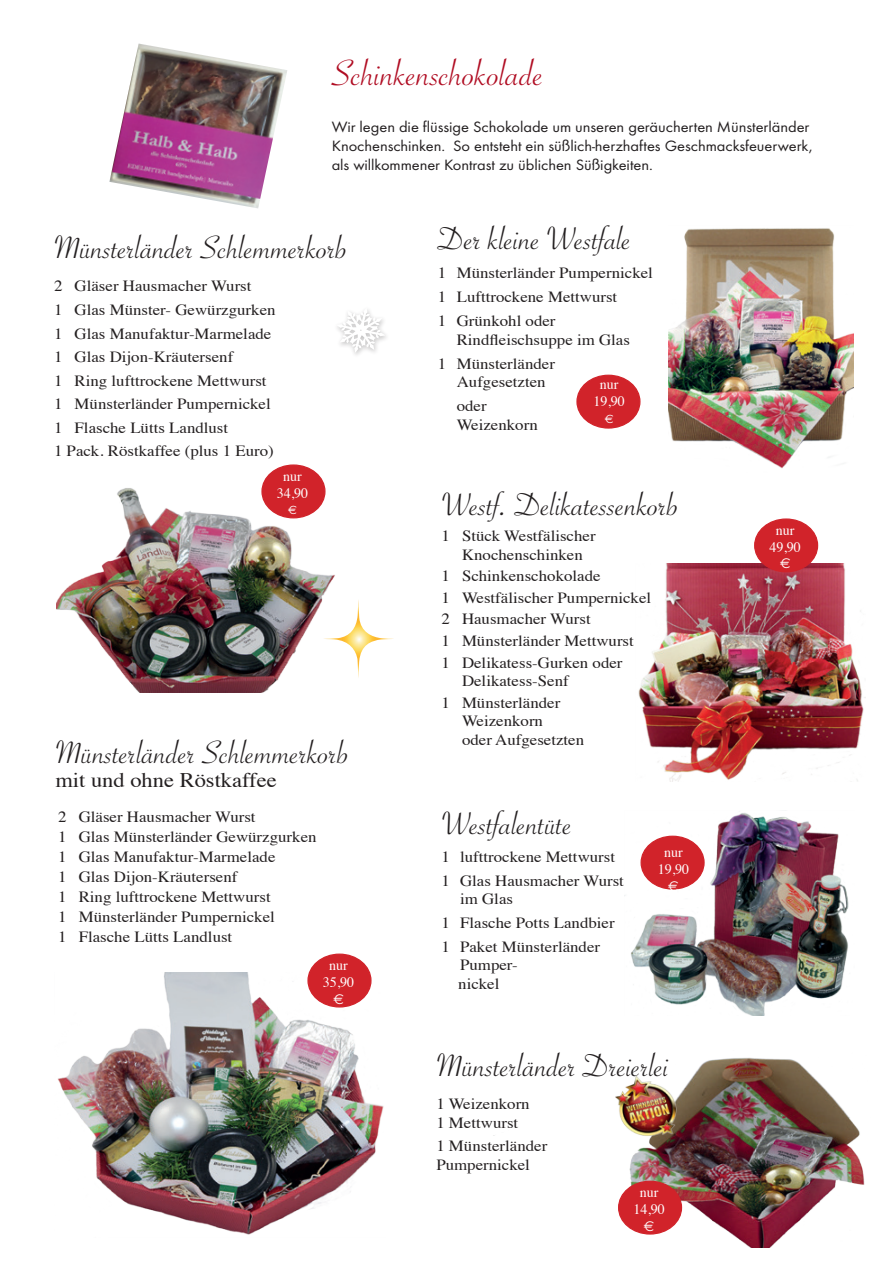
<style>
.page{position:relative;width:893px;height:1263px;background:#fff}
.page>*{position:absolute;margin:0;border:0;box-sizing:border-box;transform-origin:0 0}
.Futura_11_2{font:39px "Savoye Let Plain";color:#b00c22;scale:1.09 1}
.t1{font:34.5px "Savoye Let Plain";color:#231f20;scale:1.09 1}
.t2{font:20.7px "Times";color:#231f20;scale:1.09 1}
.t3{font:15.6px/18.6px "Times";color:#231f20;scale:1.09 1}
.Futura_11_2-2{font:15.6px/18.6px "Futura T";letter-spacing:-.005em;color:#231f20;scale:1.06 1}
.t4{font:14.25px/16.6px "Times";color:#fff;text-align:center}
.t5{font:14.25px "Euro Sans";color:#fff}
.t6{font:12.15px "Euro Sans";color:#fff}
.s1{font-family:"Euro Sans"}
</style>
<div class="page">
<svg style="left:339px;top:600px;width:54px;height:78px"></svg>
<svg style="left:337px;top:309px;width:49px;height:46px"></svg>
<img style="left:56px;top:488px;width:283px;height:204px">
<img style="left:631px;top:813px;width:218px;height:202px">
<img style="left:623px;top:1057px;width:242px;height:190px">
<img style="left:669px;top:228px;width:184px;height:240px">
<img style="left:58px;top:972px;width:326px;height:263px">
<img style="left:638px;top:564px;width:227px;height:218px">
<img style="left:615px;top:1075px;width:70px;height:69px">
<div style="left:262px;top:465px;width:63px;height:53px;background:#d1232a;border-radius:50%"></div>
<div style="left:261px;top:464px;width:65px;height:54px;border:1px solid #d1232a;border-radius:50%"></div>
<div style="left:641px;top:836px;width:63px;height:53px;background:#d1232a;border-radius:50%"></div>
<div style="left:640px;top:836px;width:65px;height:54px;border:1px solid #d1232a;border-radius:50%"></div>
<div style="left:755px;top:519px;width:63px;height:53px;background:#d1232a;border-radius:50%"></div>
<div style="left:754px;top:518px;width:64px;height:54px;border:1px solid #d1232a;border-radius:50%"></div>
<div style="left:577px;top:375px;width:63px;height:53px;background:#d1232a;border-radius:50%"></div>
<div style="left:576px;top:375px;width:64px;height:54px;border:1px solid #d1232a;border-radius:50%"></div>
<div style="left:619px;top:1181px;width:62px;height:53px;background:#d1232a;border-radius:50%"></div>
<div style="left:618px;top:1180px;width:64px;height:54px;border:1px solid #d1232a;border-radius:50%"></div>
<div style="left:308px;top:954px;width:63px;height:53px;background:#d1232a;border-radius:50%"></div>
<div style="left:307px;top:953px;width:65px;height:54px;border:1px solid #d1232a;border-radius:50%"></div>
<img style="left:109px;top:44px;width:178px;height:164px">
<p class="Futura_11_2" style="left:332px;top:48px;width:196px">Schinkenschokolade</p>
<p class="Futura_11_2-2" style="left:332px;top:118px;width:455px">Wir legen die flüssige Schokolade um unseren geräucherten Münsterländer<br>Knochenschinken. So entsteht ein süßlich-herzhaftes Geschmacksfeuerwerk, als willkommener Kontrast zu üblichen Süßigkeiten.</p>
<p class="t1" style="left:54px;top:225px;width:271px">Münsterländer Schlemmerkorb</p>
<p class="t3" style="left:54px;top:276px;width:183px">2 Gläser Hausmacher Wurst</p>
<p class="t3" style="left:54px;top:299px;width:205px">1 Glas Münster- Gewürzgurken</p>
<p class="t3" style="left:54px;top:323px;width:201px">1 Glas Manufaktur-Marmelade</p>
<p class="t3" style="left:54px;top:346px;width:166px">1 Glas Dijon-Kräutersenf</p>
<p class="t3" style="left:54px;top:370px;width:197px">1 Ring lufttrockene Mettwurst</p>
<p class="t3" style="left:54px;top:393px;width:200px">1 Münsterländer Pumpernickel</p>
<p class="t3" style="left:54px;top:417px;width:161px">1 Flasche Lütts Landlust</p>
<p class="t3" style="left:54px;top:440px;width:203px">1 Pack. Röstkaffee (plus 1 Euro)</p>
<p class="t4" style="left:283px;top:467px;width:20px">nur</p>
<p class="t4" style="left:277px;top:483px;width:33px">34,90</p>
<p class="t6" style="left:288px;top:503px;width:10px">E</p>
<p class="t1" style="left:55px;top:730px;width:271px">Münsterländer Schlemmerkorb</p>
<p class="t2" style="left:55px;top:760px;width:204px">mit und ohne Röstkaffee</p>
<p class="t3" style="left:58px;top:806px;width:183px">2 Gläser Hausmacher Wurst</p>
<p class="t3" style="left:58px;top:826px;width:239px">1 Glas Münsterländer Gewürzgurken</p>
<p class="t3" style="left:58px;top:846px;width:201px">1 Glas Manufaktur-Marmelade</p>
<p class="t3" style="left:58px;top:866px;width:166px">1 Glas Dijon-Kräutersenf</p>
<p class="t3" style="left:58px;top:886px;width:197px">1 Ring lufttrockene Mettwurst</p>
<p class="t3" style="left:58px;top:906px;width:200px">1 Münsterländer Pumpernickel</p>
<p class="t3" style="left:58px;top:926px;width:161px">1 Flasche Lütts Landlust</p>
<p class="t4" style="left:329px;top:956px;width:20px">nur</p>
<p class="t4" style="left:323px;top:972px;width:33px">35,90</p>
<p class="t5" style="left:333px;top:990px;width:12px">E</p>
<p class="t1" style="left:438px;top:216px;width:179px">Der kleine Westfale</p>
<p class="t3" style="left:438px;top:262px;width:199px">1 Münsterländer Pumpernickel</p>
<p class="t3" style="left:438px;top:286px;width:166px">1 Lufttrockene Mettwurst</p>
<p class="t3" style="left:457px;top:310px;width:160px;text-indent:-19px">1 Grünkohl oder<br>Rindfleischsuppe im Glas</p>
<p class="t3" style="left:457px;top:352px;width:92px;line-height:19px;text-indent:-19px">1 Münsterländer<br>Aufgesetzten</p>
<p class="t3" style="left:457px;top:395px;width:76px">oder<br>Weizenkorn</p>
<p class="t4" style="left:600px;top:375px;width:20px">nur</p>
<p class="t4" style="left:593px;top:392px;width:33px">19,90</p>
<p class="t6" style="left:605px;top:411px;width:10px">E</p>
<p class="t1" style="left:441px;top:481px;width:219px">Westf. Delikatessenkorb</p>
<p class="t3" style="left:441px;top:525px;width:143px;text-align:center">1 Stück Westfälischer<br>Knochenschinken</p>
<p class="t3" style="left:441px;top:565px;width:148px">1 Schinkenschokolade</p>
<p class="t3" style="left:441px;top:587px;width:194px">1 Westfälischer Pumpernickel</p>
<p class="t3" style="left:441px;top:608px;width:138px">2 Hausmacher Wurst</p>
<p class="t3" style="left:441px;top:630px;width:178px">1 Münsterländer Mettwurst</p>
<p class="t3" style="left:462px;top:652px;width:149px;text-indent:-21px">1 Delikatess-Gurken oder<br>Delikatess-Senf</p>
<p class="t3" style="left:462px;top:692px;width:114px;text-indent:-21px">1 Münsterländer<br>Weizenkorn<br>oder Aufgesetzten</p>
<p class="t1" style="left:441px;top:801px;width:121px">Westfalentüte</p>
<p class="t3" style="left:441px;top:846px;width:161px">1 lufttrockene Mettwurst</p>
<p class="t3" style="left:460px;top:870px;width:152px;text-indent:-19px">1 Glas Hausmacher Wurst im Glas</p>
<p class="t3" style="left:441px;top:912px;width:160px">1 Flasche Potts Landbier</p>
<p class="t3" style="left:458px;top:936px;width:132px;text-indent:-17px">1 Paket Münsterländer<br>Pumper-<br>nickel</p>
<p class="t4" style="left:664px;top:843px;width:20px">nur</p>
<p class="t4" style="left:658px;top:860px;width:33px">19,90</p>
<p class="t5" style="left:668px;top:877px;width:12px">E</p>
<p class="t1" style="left:436px;top:1043px;width:215px">Münsterländer Dreierlei</p>
<p class="t3" style="left:436px;top:1093px;width:87px">1 Weizenkorn<br>1 Mettwurst</p>
<p class="t3" style="left:436px;top:1135px;width:103px">1 Münsterländer<br>Pumpernickel</p>
<p class="t4" style="left:640px;top:1183px;width:20px">nur</p>
<p class="t4" style="left:633px;top:1199px;width:33px">14,90<br><span class="s1">E</span></p>
<p class="t4" style="left:776px;top:521px;width:20px">nur</p>
<p class="t4" style="left:769px;top:537px;width:33px">49,90<br><span class="s1">E</span></p>
</div>
